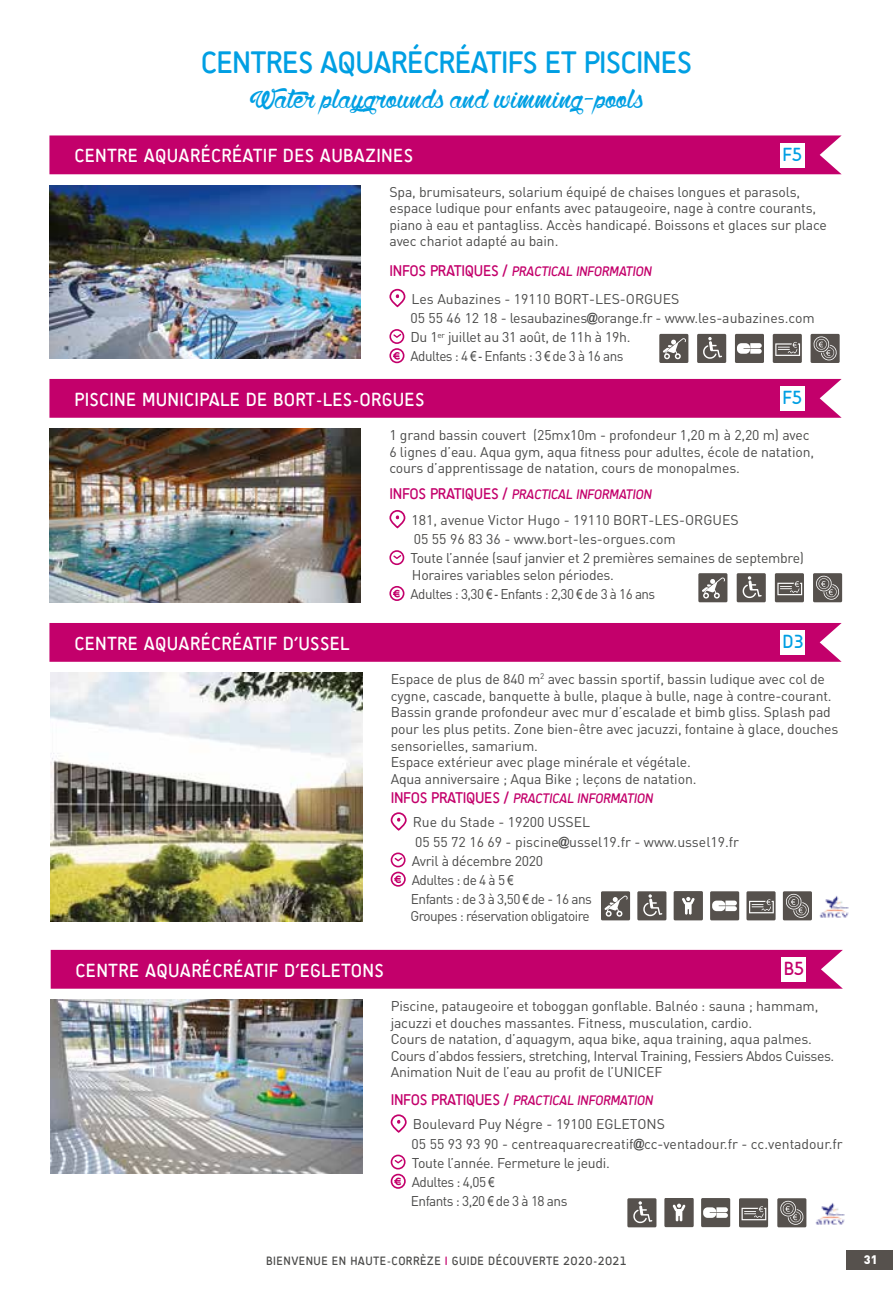
<style>
.page{position:relative;width:893px;height:1290px;background:#fff}
.page>*{position:absolute;margin:0;border:0;box-sizing:border-box;transform-origin:0 0}
.t1{font:300 45.5px "Wolfinthe City";letter-spacing:.01em;color:#009fe3}
.t2{font:31.5px "Sci Fly Sans";letter-spacing:-.025em;color:#009fe3}
.t3{font:19.25px "Sci Fly Sans";letter-spacing:.015em;color:#fff}
.t4{font:19.25px "Sci Fly Sans";color:#009fe3}
.t5{font:19.25px "Sci Fly Sans";color:#c3006b}
.t6{font:14px/16.6px "DIN";letter-spacing:-.01em;color:#4a4a49}
.t7{font:14px "Sci Fly Sans";color:#c3006b}
.t8{font:14px/19.2px "DIN";letter-spacing:-.03em;color:#4a4a49}
.t9{font:14px "DIN";letter-spacing:-.04em;color:#4a4a49}
.t10{font:12.25px "Sci Fly Sans";letter-spacing:.035em;color:#4a4a49}
.t11{font:900 12.25px "DIN";color:#fff}
.s1{font-size:15.75px}
.s2{font-family:"Arial";font-weight:900}
.s3{font-family:"Arial Narrow"}
.s4{color:#c3006b}
</style>
<div class="page">
<div style="left:846px;top:1250px;width:47px;height:20px;background:#56514d"></div>
<div style="left:49px;top:135px;width:793px;height:39px;background:#c3006b"></div>
<div style="left:49px;top:379px;width:793px;height:39px;background:#c3006b"></div>
<div style="left:780px;top:143px;width:25px;height:25px;background:#fff"></div>
<div style="left:780px;top:386px;width:25px;height:25px;background:#fff"></div>
<svg style="left:390px;top:290px;width:15px;height:16px"></svg>
<div style="left:389px;top:289px;width:16px;height:18px;border:2px solid #c3006b;border-radius:7px"></div>
<svg style="left:396px;top:294px;width:3px;height:4px"></svg>
<svg style="left:389px;top:329px;width:15px;height:34px"></svg>
<svg style="left:390px;top:511px;width:15px;height:16px"></svg>
<div style="left:389px;top:510px;width:16px;height:18px;border:2px solid #c3006b;border-radius:7px"></div>
<svg style="left:396px;top:515px;width:3px;height:4px"></svg>
<svg style="left:389px;top:550px;width:15px;height:15px"></svg>
<svg style="left:389px;top:586px;width:15px;height:15px"></svg>
<img style="left:50px;top:185px;width:311px;height:174px">
<img style="left:50px;top:429px;width:311px;height:173px">
<svg style="left:697px;top:334px;width:29px;height:29px"></svg>
<svg style="left:737px;top:573px;width:29px;height:29px"></svg>
<div style="left:49px;top:623px;width:793px;height:39px;background:#c3006b"></div>
<div style="left:780px;top:630px;width:25px;height:25px;background:#fff"></div>
<div style="left:51px;top:950px;width:792px;height:39px;background:#c3006b"></div>
<div style="left:781px;top:957px;width:25px;height:25px;background:#fff"></div>
<svg style="left:392px;top:1115px;width:14px;height:17px"></svg>
<div style="left:391px;top:1114px;width:16px;height:18px;border:2px solid #c3006b;border-radius:7px"></div>
<svg style="left:391px;top:1154px;width:15px;height:35px"></svg>
<svg style="left:392px;top:813px;width:14px;height:17px"></svg>
<div style="left:391px;top:812px;width:16px;height:18px;border:2px solid #c3006b;border-radius:7px"></div>
<svg style="left:391px;top:852px;width:15px;height:35px"></svg>
<img style="left:51px;top:999px;width:311px;height:174px">
<img style="left:51px;top:673px;width:311px;height:249px">
<svg style="left:627px;top:1198px;width:29px;height:29px"></svg>
<svg style="left:637px;top:891px;width:29px;height:29px"></svg>
<img style="left:815px;top:1203px;width:30px;height:22px">
<img style="left:819px;top:896px;width:29px;height:22px">
<svg style="left:739px;top:1198px;width:29px;height:29px"></svg>
<svg style="left:746px;top:891px;width:30px;height:29px"></svg>
<svg style="left:777px;top:1198px;width:29px;height:29px"></svg>
<svg style="left:783px;top:891px;width:29px;height:29px"></svg>
<svg style="left:701px;top:1198px;width:29px;height:29px"></svg>
<svg style="left:710px;top:891px;width:29px;height:29px"></svg>
<svg style="left:735px;top:334px;width:29px;height:29px"></svg>
<svg style="left:773px;top:334px;width:29px;height:29px"></svg>
<svg style="left:775px;top:573px;width:29px;height:29px"></svg>
<svg style="left:810px;top:334px;width:30px;height:29px"></svg>
<svg style="left:813px;top:573px;width:29px;height:29px"></svg>
<svg style="left:659px;top:334px;width:29px;height:29px"></svg>
<svg style="left:601px;top:891px;width:29px;height:29px"></svg>
<svg style="left:698px;top:573px;width:29px;height:29px"></svg>
<svg style="left:664px;top:1198px;width:30px;height:29px"></svg>
<svg style="left:674px;top:891px;width:29px;height:29px"></svg>
<h2 class="t2" style="left:201px;top:44px;width:493px">CENTRES AQUARÉCRÉATIFS ET PISCINES</h2>
<h1 class="t1" style="left:250px;top:66px;width:395px">Water playgrounds and wimming-pools</h1>
<h3 class="t3" style="left:74px;top:145px;width:340px">CENTRE AQUARÉCRÉATIF DES AUBAZINES</h3>
<h3 class="t4" style="left:783px;top:144px;width:22px">F5</h3>
<p class="t6" style="left:389px;top:183px;width:439px">Spa, brumisateurs, solarium équipé de chaises longues et parasols, espace ludique pour enfants avec pataugeoire, nage à contre courants, piano à eau et pantagliss. Accès handicapé. Boissons et glaces sur place avec chariot adapté au bain.</p>
<p class="t7" style="left:389px;top:263px;width:266px"><span class="s1">I N F O S P RAT I Q U E S /</span> PRACTICAL INFORMATION</p>
<p class="t6" style="left:410px;top:289px;width:406px;line-height:19.2px">Les Aubazines - 19110 BORT-LES-ORGUES<br>05 55 46 12 18 - lesaubazines<span class="s2">@</span>orange.fr - www.les-aubazines.com Du 1<sup>er</sup> juillet au 31 août, de 11h à 19h.<br>Adultes : 4 <span class="s3">€ -</span> Enfants : 3 <span class="s3">€</span> de 3 à 16 ans</p>
<h3 class="t3" style="left:74px;top:388px;width:352px">PISCINE MUNICIPALE DE BORT-LES-ORGUES</h3>
<h3 class="t4" style="left:783px;top:387px;width:22px">F5</h3>
<p class="t6" style="left:389px;top:426px;width:426px">1 grand bassin couvert (25mx10m - profondeur 1,20 m à 2,20 m) avec<br>6 lignes d’eau. Aqua gym, aqua fitness pour adultes, école de natation, cours d’apprentissage de natation, cours de monopalmes.</p>
<p class="t7" style="left:389px;top:486px;width:266px"><span class="s1">I N F O S P RAT I Q U E S /</span> PRACTICAL INFORMATION</p>
<p class="t6" style="left:410px;top:510px;width:395px;line-height:19.2px">181, avenue Victor Hugo - 19110 BORT-LES-ORGUES<br>05 55 96 83 36 - www.bort-les-orgues.com<br>Toute l’année (sauf janvier et 2 premières semaines de septembre)</p>
<p class="t8" style="left:411px;top:565px;width:246px">Horaires variables selon périodes.<br>Adultes : 3,30 <span class="s3">€ -</span> Enfants : 2,30 <span class="s3">€</span> de 3 à 16 ans</p>
<h3 class="t3" style="left:74px;top:632px;width:277px">CENTRE AQUARÉCRÉATIF D’USSEL</h3>
<h3 class="t4" style="left:783px;top:631px;width:23px">D3</h3>
<p class="t6" style="left:391px;top:670px;width:449px">Espace de plus de 840 m<sup>2</sup> avec bassin sportif, bassin ludique avec col de cygne, cascade, banquette à bulle, plaque à bulle, nage à contre-courant.<br>Bassin grande profondeur avec mur d’escalade et bimb gliss. Splash pad pour les plus petits. Zone bien-être avec jacuzzi, fontaine à glace, douches sensorielles, samarium.<br>Espace extérieur avec plage minérale et végétale.<br>Aqua anniversaire ; Aqua Bike ; leçons de natation.</p>
<p class="t7" style="left:391px;top:790px;width:266px"><span class="s1">I N F O S P RAT I Q U E S /</span> PRACTICAL INFORMATION</p>
<p class="t6" style="left:411px;top:812px;width:330px;line-height:19.2px">Rue du Stade - 19200 USSEL<br>05 55 72 16 69 - piscine<span class="s2">@</span>ussel19.fr - www.ussel19.fr<br>Avril à décembre 2020<br>Adultes : de 4 à 5 <span class="s3">€<br></span>Enfants : de 3 à 3,50 <span class="s3">€</span> de - 16 ans</p>
<p class="t9" style="left:411px;top:907px;width:181px">Groupes : réservation obligatoire</p>
<h3 class="t3" style="left:76px;top:959px;width:310px">CENTRE AQUARÉCRÉATIF D’EGLETONS</h3>
<h3 class="t5" style="left:784px;top:957px;width:22px">B5</h3>
<p class="t6" style="left:391px;top:997px;width:445px">Piscine, pataugeoire et toboggan gonflable. Balnéo : sauna ; hammam, jacuzzi et douches massantes. Fitness, musculation, cardio.<br>Cours de natation, d’aquagym, aqua bike, aqua training, aqua palmes.<br>Cours d’abdos fessiers, stretching, Interval Training, Fessiers Abdos Cuisses.<br>Animation Nuit de l’eau au profit de l’UNICEF</p>
<p class="t7" style="left:391px;top:1092px;width:266px"><span class="s1">I N F O S P RAT I Q U E S /</span> PRACTICAL INFORMATION</p>
<p class="t6" style="left:411px;top:1114px;width:433px;line-height:19.2px">Boulevard Puy Négre - 19100 EGLETONS<br>05 55 93 93 90 - centreaquarecreatif<span class="s2">@</span>cc-ventadour.fr - cc.ventadour.fr Toute l’année. Fermeture le jeudi.<br>Adultes : 4,05 <span class="s3">€<br></span>Enfants : 3,20 <span class="s3">€</span> de 3 à 18 ans</p>
<p class="t10" style="left:266px;top:1254px;width:362px">BIENVENUE EN HAUTE-CORRÈZE <span class="s4">I</span> GUIDE DÉCOUVERTE 2O2O-2O21</p>
<p class="t11" style="left:864px;top:1251px;width:15px">31</p>
</div>
